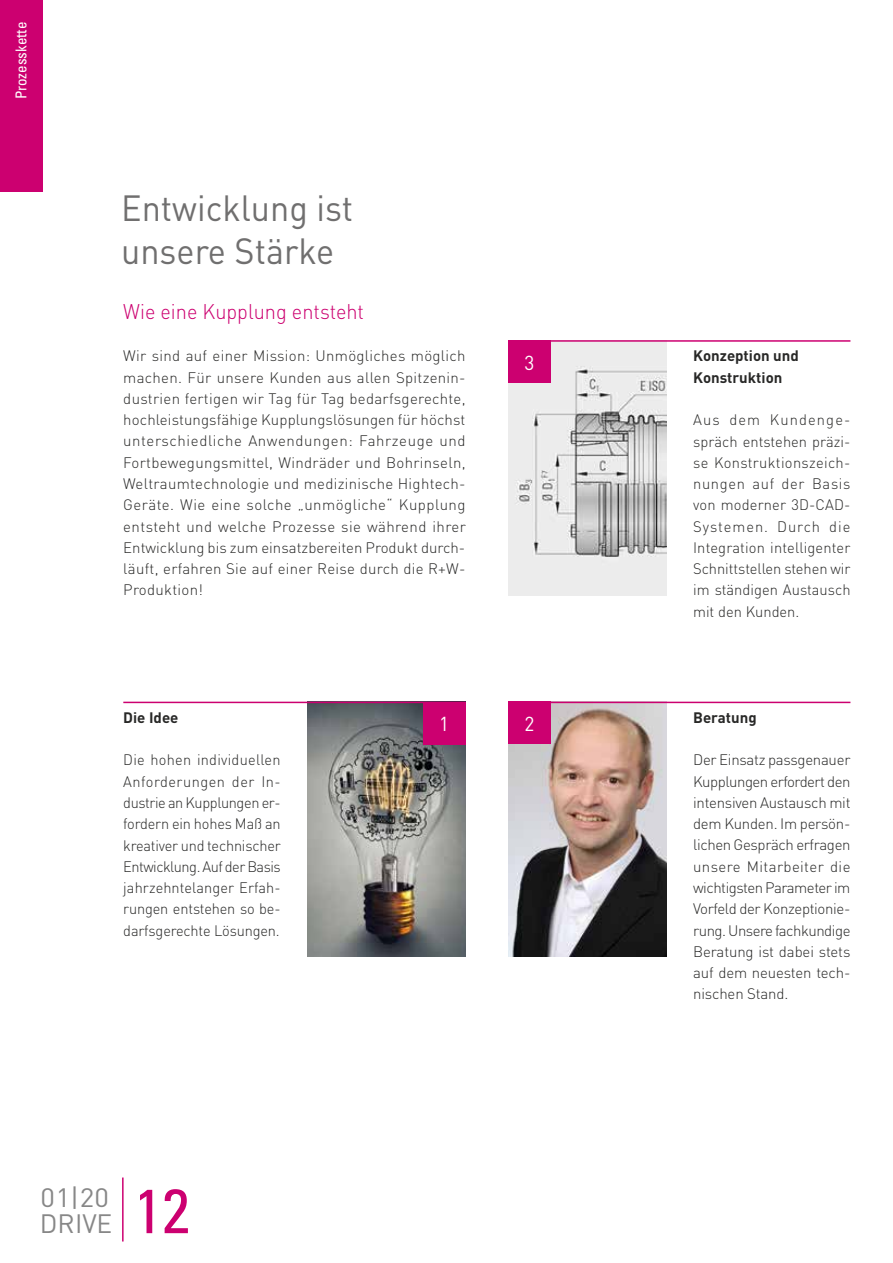
<style>
.page{position:relative;width:893px;height:1263px;background:#fff}
.page>*{position:absolute;margin:0;border:0;box-sizing:border-box;transform-origin:0 0}
.t1{font:condensed 62.4px "Univers";color:#cc0070}
.t2{font:36px/43.2px "DIN";color:#706f6f;scale:.95 1}
.t3{font:26.25px "DIN";color:#878787}
.t4{font:26.25px "DIN";color:#878787;scale:1.06 1}
.t5{font:300 21px "DIN";color:#cc0070;scale:.95 1}
.t6{font:19.95px "DIN";color:#fff;scale:.95 1}
.t7{font:300 15px/21.3px "DIN";letter-spacing:-.01em;color:#282827;text-align:justify}
.t8{font:700 15px/21.3px "DIN";color:#282827}
.t9{font:condensed 15px "Univers";color:#fff}
</style>
<div class="page">
<hr style="left:122px;top:1177px;width:2px;height:64px;background:#cc0070">
<div style="left:0;top:0;width:43px;height:191px;background:#cc0070"></div>
<img style="left:307px;top:703px;width:159px;height:254px">
<div style="left:423px;top:702px;width:42px;height:42px;background:#cc0070"></div>
<img style="left:508px;top:342px;width:158px;height:253px">
<div style="left:508px;top:340px;width:43px;height:43px;background:#cc0070"></div>
<img style="left:508px;top:703px;width:158px;height:254px">
<div style="left:508px;top:702px;width:43px;height:42px;background:#cc0070"></div>
<hr style="left:508px;top:340px;width:342px;height:2px;background:#cc0070">
<hr style="left:123px;top:702px;width:343px;height:1px;background:#cc0070">
<hr style="left:508px;top:702px;width:342px;height:1px;background:#cc0070">
<p class="t9" style="left:12px;top:99px;width:79px;rotate:-90deg">Prozesskette</p>
<h2 class="t2" style="left:121px;top:185px;width:246px">Entwicklung ist unsere Stärke</h2>
<h3 class="t5" style="left:123px;top:298px;width:255px">Wie eine Kupplung entsteht</h3>
<p class="t7" style="left:123px;top:345px;width:344px">Wir sind auf einer Mission: Unmögliches möglich machen. Für unsere Kunden aus allen Spitzenin&shy;dustrien fertigen wir Tag für Tag bedarfsgerechte, hochleistungsfähige Kupplungslösungen für höchst unterschiedliche Anwendungen: Fahrzeuge und Fortbewegungsmittel, Windräder und Bohrinseln, Weltraumtechnologie und medizinische Hightech-Geräte. Wie eine solche „unmögliche“ Kupplung entsteht und welche Prozesse sie während ihrer Entwicklung bis zum einsatzbereiten Produkt durch&shy;läuft, erfahren Sie auf einer Reise durch die R+W-Produktion!</p>
<p class="t8" style="left:123px;top:706px;width:57px">Die Idee</p>
<p class="t7" style="left:123px;top:749px;width:159px">Die hohen individuellen Anforderungen der In&shy;dustrie an Kupplungen er&shy;fordern ein hohes Maß an kreativer und technischer Entwicklung. Auf der Basis jahrzehntelanger Erfah&shy;rungen entstehen so be&shy;darfsgerechte Lösungen.</p>
<h3 class="t6" style="left:439px;top:711px;width:12px">1</h3>
<h3 class="t6" style="left:524px;top:350px;width:12px">3</h3>
<h3 class="t6" style="left:524px;top:711px;width:12px">2</h3>
<h3 class="t4" style="left:41px;top:1181px;width:66px">01|20</h3>
<h1 class="t1" style="left:134px;top:1171px;width:57px">12</h1>
<h3 class="t3" style="left:40px;top:1207px;width:74px">DRIVE</h3>
<p class="t8" style="left:693px;top:345px;width:107px">Konzeption und<br>Konstruktion</p>
<p class="t7" style="left:693px;top:409px;width:159px">Aus dem Kundenge&shy;spräch entstehen präzi&shy;se Konstruktionszeich&shy;nungen auf der Basis von moderner 3D-CAD-Systemen. Durch die Integration intelligenter Schnittstellen stehen wir im ständigen Austausch mit den Kunden.</p>
<p class="t8" style="left:693px;top:706px;width:65px">Beratung</p>
<p class="t7" style="left:693px;top:749px;width:159px">Der Einsatz passgenauer Kupplungen erfordert den intensiven Austausch mit dem Kunden. Im persön&shy;lichen Gespräch erfragen unsere Mitarbeiter die wichtigsten Parameter im Vorfeld der Konzeptionie&shy;rung. Unsere fachkundige Beratung ist dabei stets auf dem neuesten tech&shy;nischen Stand.</p>
</div>
